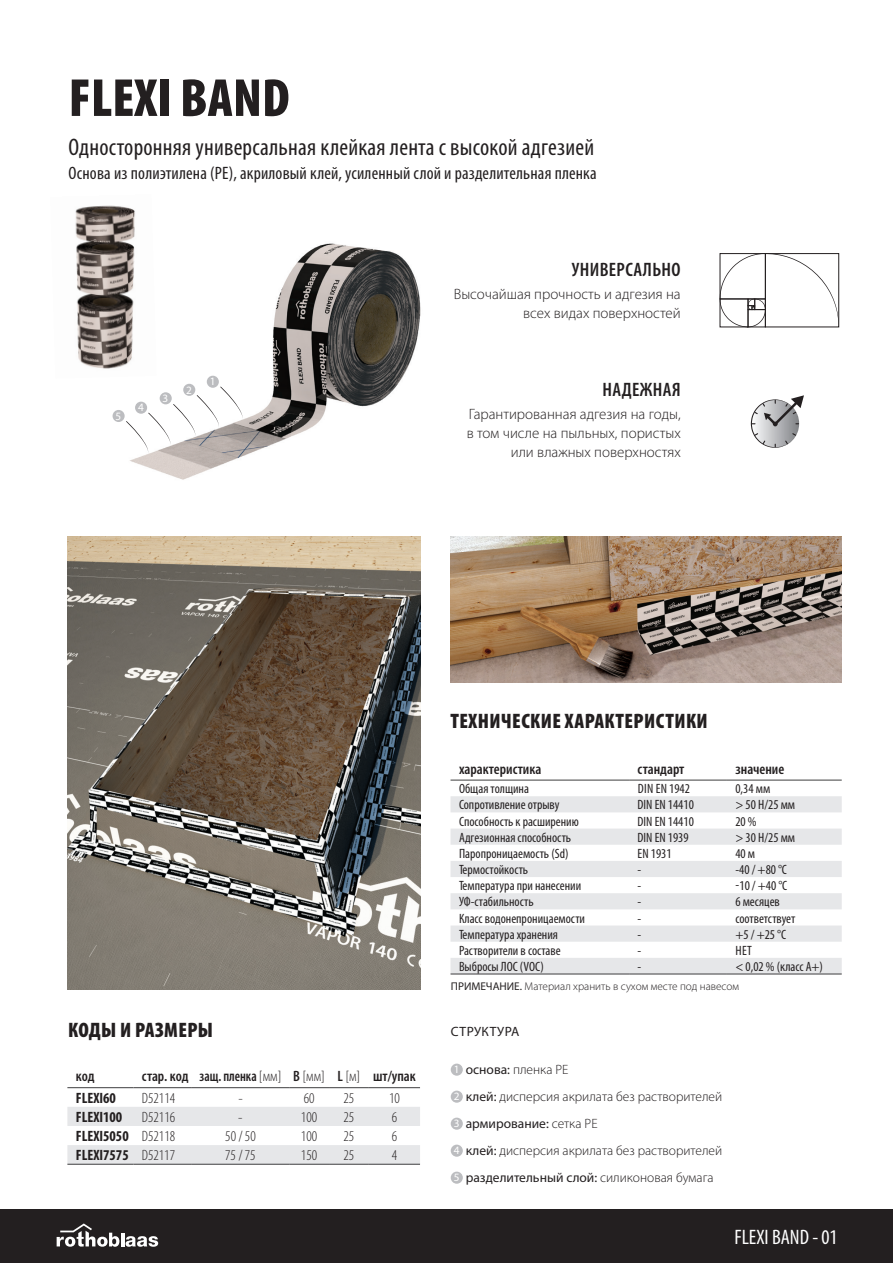
<style>
.page{position:relative;width:893px;height:1263px;background:#fff}
.page>*{position:absolute;margin:0;border:0;box-sizing:border-box;transform-origin:0 0}
.t1{font:900 condensed 54px "Myriad Pro";color:#231f20}
.t2{font:condensed 24px "Myriad Pro";letter-spacing:.01em;color:#231f20}
.t3{font:900 condensed 21px "Myriad Pro";letter-spacing:.02em;color:#231f20}
.t4{font:condensed 21px "Myriad Pro";color:#fff}
.t5{font:600 condensed 19.5px "Myriad Pro";letter-spacing:.02em;color:#231f20}
.t6{font:condensed 18px "Myriad Pro";letter-spacing:.01em;color:#231f20}
.t7{font:300 15px/19.2px "Myriad Pro";color:#231f20;text-align:right}
.t8{font:600 condensed 15px "Myriad Pro";color:#231f20}
.t9{font:300 condensed 15px "Myriad Pro";color:#231f20}
.t10{font:700 condensed 15px "Myriad Pro";color:#231f20}
.t11{font:condensed 13.5px "Myriad Pro";color:#231f20}
.t12{font:300 13.5px/27px "Myriad Pro";color:#231f20}
.t13{font:13.5px "Myriad Pro";letter-spacing:.03em;color:#231f20}
.t14{font:300 11.25px "Myriad Pro";color:#231f20}
.t15{font:11.25px "Myriad Pro";color:#fff}
.s1{font-weight:400}
.s2{font-weight:300}
.s3{font-weight:400;font-size:11.25px;color:#fff}
</style>
<div class="page">
<img style="left:92px;top:243px;width:373px;height:308px">
<svg style="left:720px;top:253px;width:119px;height:74px"></svg>
<svg style="left:751px;top:395px;width:53px;height:53px"></svg>
<img style="left:68px;top:537px;width:352px;height:452px">
<img style="left:451px;top:537px;width:391px;height:145px">
<svg style="left:126px;top:387px;width:116px;height:66px"></svg>
<div style="left:113px;top:410px;width:12px;height:12px;background:#bcbdc0;border-radius:50%"></div>
<div style="left:135px;top:402px;width:12px;height:12px;background:#bcbdc0;border-radius:50%"></div>
<div style="left:160px;top:392px;width:12px;height:12px;background:#bcbdc0;border-radius:50%"></div>
<div style="left:183px;top:384px;width:12px;height:12px;background:#bcbdc0;border-radius:50%"></div>
<div style="left:207px;top:376px;width:12px;height:12px;background:#bcbdc0;border-radius:50%"></div>
<img style="left:75px;top:205px;width:82px;height:174px">
<svg style="left:67px;top:1107px;width:353px;height:57px"></svg>
<hr style="left:67px;top:1087px;width:66px;height:1px;background:#3e3e3f">
<hr style="left:133px;top:1087px;width:59px;height:1px;background:#3e3e3f">
<hr style="left:192px;top:1087px;width:97px;height:1px;background:#3e3e3f">
<hr style="left:289px;top:1087px;width:40px;height:1px;background:#3e3e3f">
<hr style="left:329px;top:1087px;width:40px;height:1px;background:#3e3e3f">
<hr style="left:369px;top:1087px;width:51px;height:1px;background:#3e3e3f">
<hr style="left:67px;top:1164px;width:66px;height:1px;background:#3e3e3f">
<hr style="left:133px;top:1164px;width:59px;height:1px;background:#3e3e3f">
<hr style="left:192px;top:1164px;width:97px;height:1px;background:#3e3e3f">
<hr style="left:289px;top:1164px;width:40px;height:1px;background:#3e3e3f">
<hr style="left:329px;top:1164px;width:40px;height:1px;background:#3e3e3f">
<hr style="left:369px;top:1164px;width:51px;height:1px;background:#3e3e3f">
<svg style="left:450px;top:796px;width:392px;height:178px;fill:#e6e7e9"></svg>
<hr style="left:450px;top:974px;width:179px;height:1px;background:#3e3e3f">
<hr style="left:629px;top:974px;width:98px;height:1px;background:#3e3e3f">
<hr style="left:727px;top:974px;width:115px;height:1px;background:#3e3e3f">
<hr style="left:450px;top:780px;width:179px;height:1px;background:#3e3e3f">
<hr style="left:629px;top:780px;width:98px;height:1px;background:#3e3e3f">
<hr style="left:727px;top:780px;width:115px;height:1px;background:#3e3e3f">
<div style="left:451px;top:1063px;width:12px;height:13px;background:#bcbdc0;border-radius:50%"></div>
<div style="left:451px;top:1090px;width:12px;height:13px;background:#bcbdc0;border-radius:50%"></div>
<div style="left:451px;top:1117px;width:12px;height:13px;background:#bcbdc0;border-radius:50%"></div>
<div style="left:451px;top:1144px;width:12px;height:13px;background:#bcbdc0;border-radius:50%"></div>
<div style="left:451px;top:1171px;width:12px;height:13px;background:#bcbdc0;border-radius:50%"></div>
<div style="left:0;top:1209px;width:893px;height:54px;background:#231f20"></div>
<svg style="left:57px;top:1223px;width:101px;height:24px"></svg>
<p class="t1" style="left:69px;top:68px;width:222px">FLEXI BAND</p>
<p class="t2" style="left:69px;top:132px;width:527px">Односторонняя универсальная клейкая лента с высокой адгезией</p>
<p class="t6" style="left:69px;top:162px;width:530px">Основа из полиэтилена (РЕ), акриловый клей, усиленный слой и разделительная пленка</p>
<p class="t15" style="left:116px;top:409px;width:7px">5</p>
<p class="t15" style="left:138px;top:401px;width:7px">4</p>
<p class="t15" style="left:163px;top:391px;width:7px">3</p>
<p class="t15" style="left:186px;top:383px;width:7px">2</p>
<p class="t15" style="left:210px;top:375px;width:7px">1</p>
<p class="t5" style="left:572px;top:259px;width:110px">УНИВЕРСАЛЬНО</p>
<p class="t7" style="left:454px;top:285px;width:229px">Высочайшая прочность и адгезия на всех видах поверхностей</p>
<p class="t5" style="left:603px;top:378px;width:80px">НАДЕЖНАЯ</p>
<p class="t7" style="left:467px;top:405px;width:215px">Гарантированная адгезия на годы, в том числе на пыльных, пористых или влажных поверхностях</p>
<p class="t3" style="left:450px;top:710px;width:259px">ТЕХНИЧЕСКИЕ ХАРАКТЕРИСТИКИ</p>
<p class="t8" style="left:459px;top:760px;width:84px">характеристика</p>
<p class="t8" style="left:638px;top:760px;width:48px">стандарт</p>
<p class="t8" style="left:735px;top:760px;width:50px">значение</p>
<p class="t11" style="left:459px;top:781px;width:71px">Общая толщина</p>
<p class="t11" style="left:638px;top:781px;width:54px">DIN EN 1942</p>
<p class="t11" style="left:735px;top:781px;width:36px">0,34 мм</p>
<p class="t11" style="left:459px;top:797px;width:102px">Сопротивление отрыву</p>
<p class="t11" style="left:638px;top:797px;width:58px">DIN EN 14410</p>
<p class="t11" style="left:735px;top:797px;width:61px">&gt; 50 Н/25 мм</p>
<p class="t11" style="left:459px;top:813px;width:121px">Способность к расширению</p>
<p class="t11" style="left:638px;top:813px;width:58px">DIN EN 14410</p>
<p class="t11" style="left:735px;top:813px;width:23px">20 %</p>
<p class="t11" style="left:459px;top:829px;width:114px">Адгезионная способность</p>
<p class="t11" style="left:638px;top:829px;width:53px">DIN EN 1939</p>
<p class="t11" style="left:735px;top:829px;width:61px">&gt; 30 Н/25 мм</p>
<p class="t11" style="left:459px;top:845px;width:111px">Паропроницаемость (Sd)</p>
<p class="t11" style="left:638px;top:845px;width:35px">EN 1931</p>
<p class="t11" style="left:735px;top:845px;width:21px">40 м</p>
<p class="t11" style="left:459px;top:861px;width:71px">Термостойкость</p>
<p class="t11" style="left:638px;top:861px;width:5px">-</p>
<p class="t11" style="left:735px;top:861px;width:53px">-40 / +80 °C</p>
<p class="t11" style="left:459px;top:877px;width:124px">Температура при нанесении</p>
<p class="t11" style="left:638px;top:877px;width:5px">-</p>
<p class="t11" style="left:736px;top:877px;width:53px">-10 / +40 °C</p>
<p class="t11" style="left:459px;top:894px;width:76px">УФ-стабильность</p>
<p class="t11" style="left:638px;top:894px;width:5px">-</p>
<p class="t11" style="left:735px;top:894px;width:46px">6 месяцев</p>
<p class="t11" style="left:459px;top:910px;width:127px">Класс водонепроницаемости</p>
<p class="t11" style="left:638px;top:910px;width:5px">-</p>
<p class="t11" style="left:735px;top:910px;width:61px">соответствует</p>
<p class="t11" style="left:459px;top:926px;width:101px">Температура хранения</p>
<p class="t11" style="left:638px;top:926px;width:5px">-</p>
<p class="t11" style="left:735px;top:926px;width:52px">+5 / +25 °C</p>
<p class="t11" style="left:459px;top:942px;width:103px">Растворители в составе</p>
<p class="t11" style="left:638px;top:942px;width:5px">-</p>
<p class="t11" style="left:736px;top:942px;width:18px">НЕТ</p>
<p class="t11" style="left:459px;top:958px;width:86px">Выбросы ЛОС (VOC)</p>
<p class="t11" style="left:638px;top:958px;width:5px">-</p>
<p class="t11" style="left:735px;top:958px;width:89px">&lt; 0,02 % (класс A+)</p>
<p class="t14" style="left:451px;top:980px;width:290px"><span class="s1">ПРИМЕЧАНИЕ.</span> Материал хранить в сухом месте под навесом</p>
<p class="t3" style="left:68px;top:1018px;width:146px">КОДЫ И РАЗМЕРЫ</p>
<p class="t13" style="left:451px;top:1023px;width:70px">СТРУКТУРА</p>
<p class="t8" style="left:76px;top:1068px;width:20px">код</p>
<p class="t8" style="left:142px;top:1068px;width:275px">стар. код защ. пленка <span class="s2">[мм]</span> B <span class="s2">[мм]</span> L <span class="s2">[м]</span> шт/упак</p>
<p class="t10" style="left:76px;top:1088px;width:42px">FLEXI60</p>
<p class="t9" style="left:142px;top:1090px;width:35px">D52114</p>
<p class="t9" style="left:238px;top:1090px;width:6px">-</p>
<p class="t9" style="left:304px;top:1090px;width:12px">60</p>
<p class="t9" style="left:344px;top:1090px;width:12px">25</p>
<p class="t9" style="left:389px;top:1090px;width:12px">10</p>
<p class="t10" style="left:76px;top:1108px;width:48px">FLEXI100</p>
<p class="t9" style="left:142px;top:1109px;width:35px">D52116</p>
<p class="t9" style="left:238px;top:1109px;width:6px">-</p>
<p class="t9" style="left:301px;top:1109px;width:18px">100</p>
<p class="t9" style="left:344px;top:1109px;width:12px">25</p>
<p class="t9" style="left:392px;top:1109px;width:7px">6</p>
<p class="t10" style="left:76px;top:1127px;width:101px">FLEXI5050 <span class="s2">D52118</span></p>
<p class="t9" style="left:225px;top:1128px;width:32px">50 / 50</p>
<p class="t9" style="left:301px;top:1128px;width:18px">100</p>
<p class="t9" style="left:343px;top:1128px;width:12px">25</p>
<p class="t9" style="left:392px;top:1128px;width:7px">6</p>
<p class="t10" style="left:76px;top:1146px;width:101px">FLEXI7575 <span class="s2">D52117</span></p>
<p class="t9" style="left:225px;top:1147px;width:32px">75 / 75</p>
<p class="t9" style="left:301px;top:1147px;width:18px">150</p>
<p class="t9" style="left:343px;top:1147px;width:12px">25</p>
<p class="t9" style="left:392px;top:1147px;width:7px">4</p>
<p class="t12" style="left:454px;top:1056px;width:270px"><span class="s3">1</span> <span class="s1">основа:</span> пленка PE<br><span class="s3">2</span> <span class="s1">клей:</span> дисперсия акрилата без растворителей <span class="s3">3</span> <span class="s1">армирование:</span> сетка PЕ<br><span class="s3">4</span> <span class="s1">клей:</span> дисперсия акрилата без растворителей <span class="s3">5</span> <span class="s1">разделительный слой:</span> силиконовая бумага</p>
<p class="t4" style="left:734px;top:1224px;width:105px">FLEXI BAND - 01</p>
</div>
